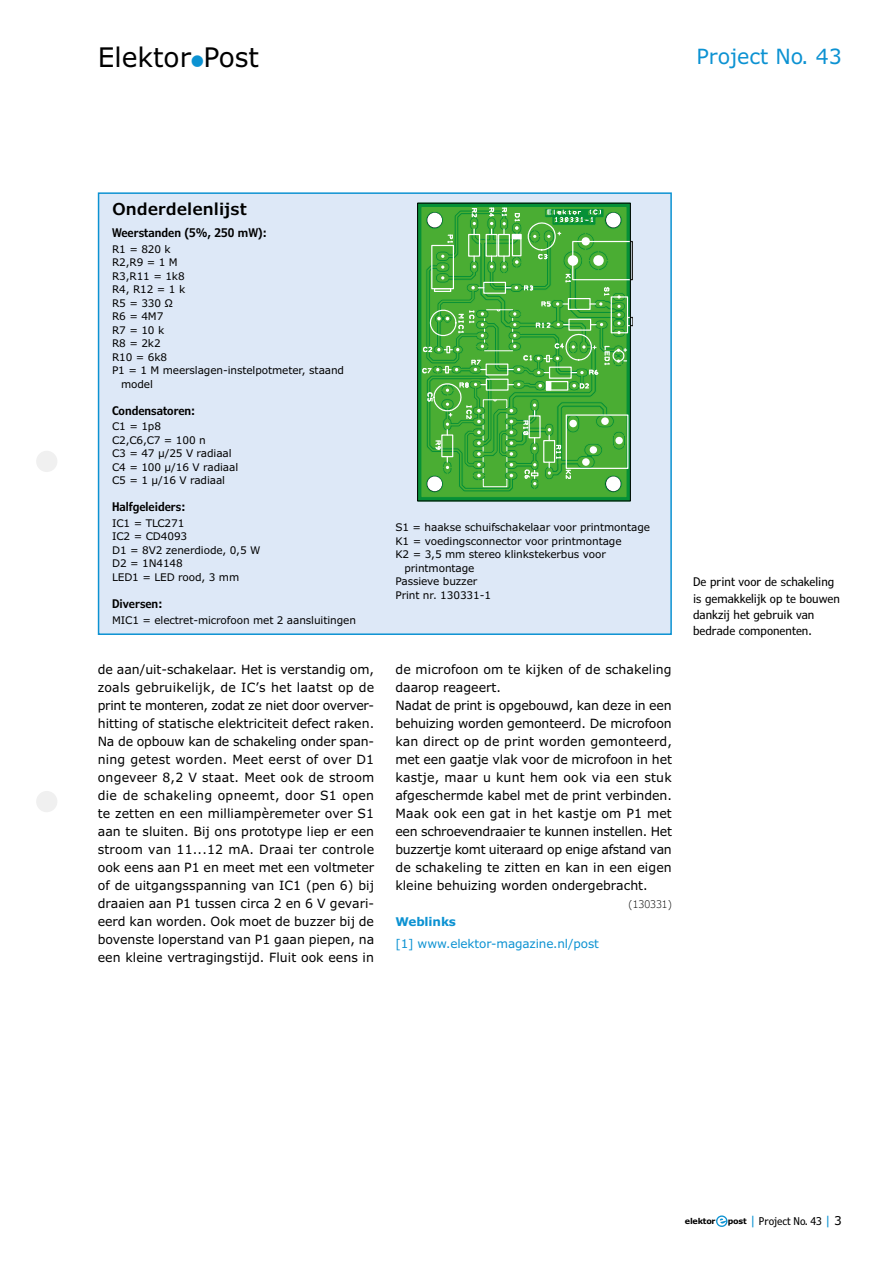
<style>
.page{position:relative;width:893px;height:1263px;background:#fff}
.page>*{position:absolute;margin:0;border:0;box-sizing:border-box;transform-origin:0 0}
.t1{font:27px "Verdana Pro";color:#000}
.t2{font:21px "Verdana Pro";color:#0c92d2}
.component_list_title{font:600 16.5px "Verdana Pro";color:#000}
.bodytext{font:12.75px/18px "Verdana Pro";color:#000;text-align:justify}
.t3{font:condensed 12px/16.2px "Verdana Pro";color:#000}
.component_list_headi{font:600 condensed 12px "Verdana Pro";color:#000}
.links___litterature{font:12px "Verdana Pro";letter-spacing:-.01em;color:#0c92d2}
.links___litterature-2{font:700 12px "Verdana Pro";letter-spacing:-.01em;color:#0c92d2}
.t4{font:condensed 10.8px "Verdana Pro";color:#000}
.component_list_text{font:10.5px/13.5px "Verdana Pro";letter-spacing:-.01em;color:#000}
.article_number{font:300 10.5px "Verdana Pro";color:#000}
.t5{font:700 8.1px "Verdana Pro";letter-spacing:-.025em;color:#000}
.s1{font-weight:600;font-stretch:condensed;color:#0c92d2}
.s2{font-weight:700;font-stretch:normal;font-size:8.1px}
.s3{font-stretch:normal;font-size:12.15px;color:#0c92d2}
.s4{font-stretch:normal;font-size:12.15px}
</style>
<div class="page">
<div style="left:36px;top:451px;width:21px;height:21px;background:#f0f0f0;border-radius:50%"></div>
<div style="left:36px;top:791px;width:21px;height:21px;background:#f0f0f0;border-radius:50%"></div>
<svg style="left:716px;top:1215px;width:11px;height:12px"></svg>
<svg style="left:717px;top:1217px;width:9px;height:9px"></svg>
<div style="left:99px;top:193px;width:572px;height:441px;background:#dde8f7"></div>
<div style="left:98px;top:192px;width:574px;height:443px;border:2px solid #0c92d2"></div>
<div style="left:418px;top:203px;width:212px;height:298px;background:linear-gradient(to right,#099137,#0a9236)"></div>
<svg style="left:422px;top:207px;width:204px;height:290px"></svg>
<div style="left:417px;top:203px;width:214px;height:298px;border:1px solid #010102"></div>
<svg style="left:422px;top:208px;width:211px;height:284px;background:#54b048"></svg>
<h1 class="t1" style="left:98px;top:40px;width:163px">Elektor<span class="s1">•</span>Post</h1>
<h2 class="t2" style="left:696px;top:43px;width:147px">Project No. 43</h2>
<p class="component_list_title" style="left:112px;top:198px;width:136px">Onderdelenlijst</p>
<p class="component_list_headi" style="left:112px;top:225px;width:156px">Weerstanden (5%, 250 mW):</p>
<p class="component_list_text" style="left:112px;top:242px;width:60px">R1 = 820 k</p>
<p class="component_list_text" style="left:112px;top:256px;width:67px">R2,R9 = 1 M</p>
<p class="component_list_text" style="left:112px;top:269px;width:74px">R3,R11 = 1k8</p>
<p class="component_list_text" style="left:112px;top:283px;width:75px">R4, R12 = 1 k</p>
<p class="component_list_text" style="left:112px;top:296px;width:63px">R5 = 330 Ω</p>
<p class="component_list_text" style="left:112px;top:310px;width:53px">R6 = 4M7</p>
<p class="component_list_text" style="left:112px;top:323px;width:54px">R7 = 10 k</p>
<p class="component_list_text" style="left:112px;top:337px;width:50px">R8 = 2k2</p>
<p class="component_list_text" style="left:112px;top:350px;width:57px">R10 = 6k8</p>
<p class="component_list_text" style="left:121px;top:364px;width:225px;text-indent:-9px">P1 = 1 M meerslagen-instelpotmeter, staand model</p>
<p class="component_list_headi" style="left:112px;top:402px;width:85px">Condensatoren:</p>
<p class="component_list_text" style="left:112px;top:420px;width:51px">C1 = 1p8</p>
<p class="component_list_text" style="left:112px;top:433px;width:95px">C2,C6,C7 = 100 n</p>
<p class="component_list_text" style="left:112px;top:447px;width:121px">C3 = 47 µ/25 V radiaal</p>
<p class="component_list_text" style="left:112px;top:460px;width:128px">C4 = 100 µ/16 V radiaal</p>
<p class="component_list_text" style="left:112px;top:474px;width:115px">C5 = 1 µ/16 V radiaal</p>
<p class="component_list_headi" style="left:112px;top:499px;width:75px">Halfgeleiders:</p>
<p class="component_list_text" style="left:112px;top:516px;width:74px">IC1 = TLC271</p>
<p class="component_list_text" style="left:112px;top:530px;width:77px">IC2 = CD4093</p>
<p class="component_list_text" style="left:112px;top:543px;width:150px">D1 = 8V2 zenerdiode, 0,5 W</p>
<p class="component_list_text" style="left:112px;top:557px;width:72px">D2 = 1N4148</p>
<p class="component_list_text" style="left:112px;top:570px;width:129px">LED1 = LED rood, 3 mm</p>
<p class="component_list_headi" style="left:112px;top:596px;width:52px">Diversen:</p>
<p class="component_list_text" style="left:112px;top:613px;width:245px">MIC1 = electret-microfoon met 2 aansluitingen</p>
<p class="bodytext" style="left:98px;top:661px;width:278px">de aan/uit-schakelaar. Het is verstandig om, zoals gebruikelijk, de IC’s het laatst op de print te monteren, zodat ze niet door overver&shy;hitting of statische elektriciteit defect raken.</p>
<p class="bodytext" style="left:98px;top:733px;width:278px">Na de opbouw kan de schakeling onder span&shy;ning getest worden. Meet eerst of over D1 ongeveer 8,2 V staat. Meet ook de stroom die de schakeling opneemt, door S1 open te zetten en een milliampèremeter over S1 aan te sluiten. Bij ons prototype liep er een stroom van 11...12 mA. Draai ter controle ook eens aan P1 en meet met een voltmeter of de uitgangsspanning van IC1 (pen 6) bij draaien aan P1 tussen circa 2 en 6 V gevari&shy;eerd kan worden. Ook moet de buzzer bij de bovenste loperstand van P1 gaan piepen, na een kleine vertragingstijd. Fluit ook eens in</p>
<p class="component_list_text" style="left:395px;top:521px;width:256px">S1 = haakse schuifschakelaar voor printmontage</p>
<p class="component_list_text" style="left:395px;top:535px;width:228px">K1 = voedingsconnector voor printmontage</p>
<p class="component_list_text" style="left:404px;top:548px;width:203px;text-indent:-9px">K2 = 3,5 mm stereo klinkstekerbus voor printmontage</p>
<p class="component_list_text" style="left:395px;top:575px;width:83px">Passieve buzzer</p>
<p class="component_list_text" style="left:395px;top:589px;width:97px">Print nr. 130331-1</p>
<p class="bodytext" style="left:395px;top:661px;width:278px">de microfoon om te kijken of de schakeling daarop reageert.</p>
<p class="bodytext" style="left:395px;top:697px;width:278px">Nadat de print is opgebouwd, kan deze in een behuizing worden gemonteerd. De microfoon kan direct op de print worden gemonteerd, met een gaatje vlak voor de microfoon in het kastje, maar u kunt hem ook via een stuk afgeschermde kabel met de print verbinden.<br>Maak ook een gat in het kastje om P1 met een schroevendraaier te kunnen instellen. Het buzzertje komt uiteraard op enige afstand van de schakeling te zitten en kan in een eigen kleine behuizing worden ondergebracht.</p>
<p class="article_number" style="left:629px;top:898px;width:45px">(130331)</p>
<p class="links___litterature-2" style="left:395px;top:914px;width:62px">Weblinks</p>
<p class="links___litterature" style="left:395px;top:936px;width:205px">[1] www.elektor-magazine.nl/post</p>
<p class="t3" style="left:693px;top:574px;width:148px">De print voor de schakeling is gemakkelijk op te bouwen dankzij het gebruik van bedrade componenten.</p>
<p class="t5" style="left:685px;top:1216px;width:32px">elektor</p>
<p class="t4" style="left:728px;top:1214px;width:116px"><span class="s2">post</span> <span class="s3">|</span> Project No. 43 <span class="s3">|</span> <span class="s4">3</span></p>
</div>
